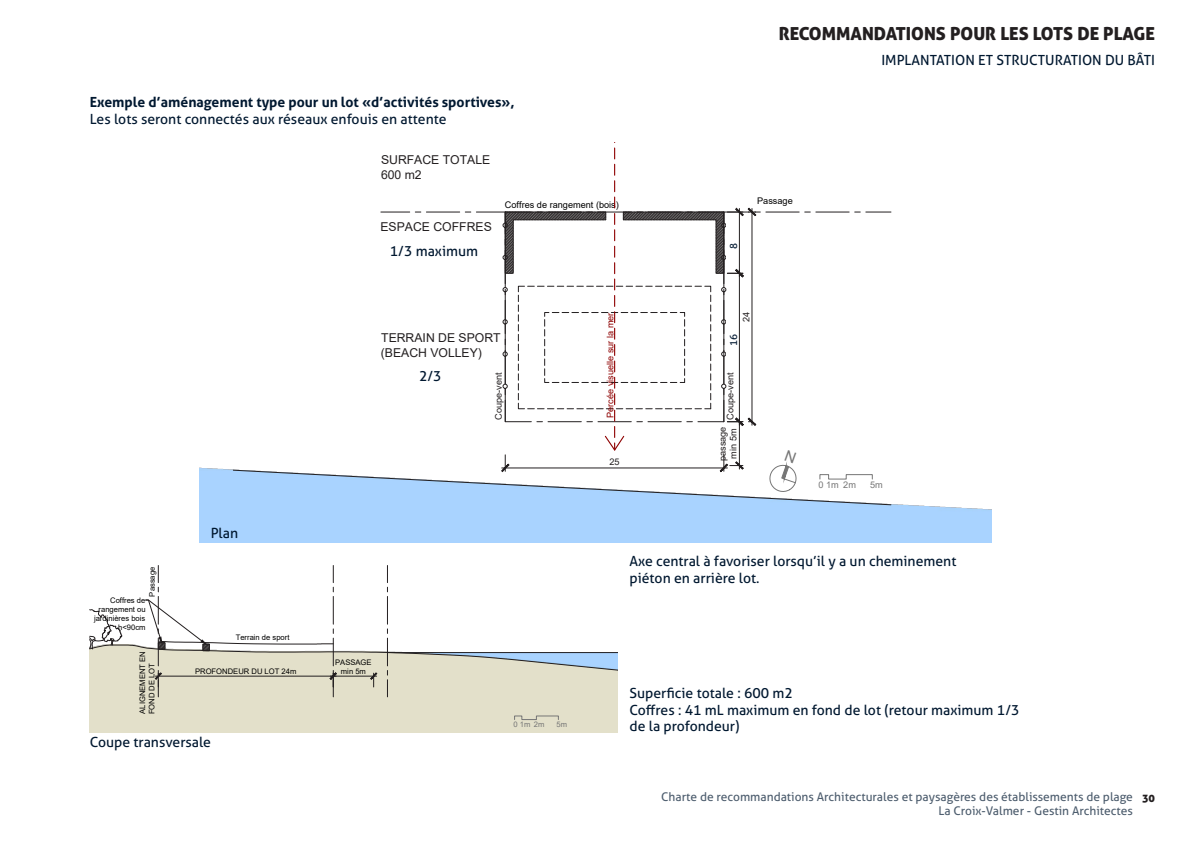
<style>
.page{position:relative;width:1191px;height:842px;background:#fff}
.page>*{position:absolute;margin:0;border:0;box-sizing:border-box;transform-origin:0 0}
.Pagination_sommaire{font:18px "Aller Display";color:#231f20}
.Titre_de_page{font:14px/16.8px "Aller";color:#001830}
.Titre_de_page-2{font:700 14px "Aller";color:#001830}
.t1{font:12.2px/14.8px "Arial";color:#231f20}
.t2{font:12px/14.4px "Aller";color:#001830}
.Titre_de_page-3{font:10px "Aller";color:#001830}
.t3{font:9.2px/10.9px "Arial";color:#231f20}
.t4{font:9.2px "Arial";color:#000}
.t5{font:9.2px "Arial";color:#8e0000}
.t6{font:9.2px "Arial";color:#767676}
.t7{font:7.6px/9.1px "Arial";color:#000;text-align:center}
.t8{font:7.6px "Arial";color:#767676}
</style>
<div class="page">
<svg style="left:514px;top:716px;width:44px;height:4px"></svg>
<svg style="left:89px;top:565px;width:528px;height:132px"></svg>
<svg style="left:614px;top:142px;width:1px;height:33px"></svg>
<svg style="left:233px;top:181px;width:658px;height:324px"></svg>
<p class="Pagination_sommaire" style="left:778px;top:22px;width:378px">RECOMMANDATIONS POUR LES LOTS DE PLAGE</p>
<p class="Titre_de_page-2" style="left:90px;top:93px;width:426px">Exemple d’aménagement type pour un lot «d’activités sportives»,</p>
<p class="Titre_de_page" style="left:90px;top:110px;width:358px">Les lots seront connectés aux réseaux enfouis en attente</p>
<p class="t1" style="left:381px;top:153px;width:111px">SURFACE TOTALE<br>600 m2</p>
<p class="t1" style="left:380px;top:219px;width:113px">ESPACE COFFRES</p>
<p class="Titre_de_page" style="left:390px;top:243px;width:90px">1/3 maximum</p>
<p class="t4" style="left:505px;top:199px;width:116px">Coffres de rangement (bois)</p>
<p class="t3" style="left:728px;top:245px;width:7px;rotate:-90deg">7</p>
<p class="Titre_de_page-3" style="left:727px;top:249px;width:7px;rotate:-90deg">8</p>
<p class="t4" style="left:757px;top:194px;width:37px">Passage</p>
<p class="t3" style="left:740px;top:322px;width:12px;rotate:-90deg">24</p>
<p class="t5" style="left:604px;top:418px;width:107px;rotate:-90deg">Percée visuelle sur la mer</p>
<p class="t1" style="left:381px;top:331px;width:121px">TERRAIN DE SPORT (BEACH VOLLEY)</p>
<p class="Titre_de_page-3" style="left:727px;top:346px;width:13px;rotate:-90deg">16</p>
<p class="t4" style="left:727px;top:353px;width:12px;rotate:-90deg">17</p>
<p class="Titre_de_page" style="left:419px;top:368px;width:24px">2/3</p>
<p class="t3" style="left:493px;top:420px;width:49px;rotate:-90deg">Coupe-vent</p>
<p class="t3" style="left:724px;top:420px;width:49px;rotate:-90deg">Coupe-vent</p>
<p class="t3" style="left:609px;top:456px;width:12px">25</p>
<p class="t3" style="left:717px;top:461px;width:36px;rotate:-90deg">passage min 5m</p>
<p class="Titre_de_page" style="left:211px;top:524px;width:29px">Plan</p>
<p class="Titre_de_page" style="left:881px;top:52px;width:275px">IMPLANTATION ET STRUCTURATION DU BÂTI</p>
<p class="t6" style="left:818px;top:479px;width:39px">0 1m 2m</p>
<p class="t6" style="left:870px;top:479px;width:14px">5m</p>
<p class="t7" style="left:148px;top:596px;width:31px;rotate:-90deg">Passage</p>
<p class="t7" style="left:94px;top:595px;width:53px;text-align:right">Coffres de rangement ou jardinières bois h&lt;90cm</p>
<p class="t7" style="left:138px;top:714px;width:64px;text-align:left;rotate:-90deg">ALIGNEMENT EN<br>FOND DE LOT</p>
<p class="t7" style="left:236px;top:632px;width:55px">Terrain de sport</p>
<p class="t7" style="left:195px;top:666px;width:103px">PROFONDEUR DU LOT 24m</p>
<p class="t7" style="left:335px;top:657px;width:38px">PASSAGE min 5m</p>
<p class="Titre_de_page" style="left:90px;top:734px;width:123px">Coupe transversale</p>
<p class="t8" style="left:513px;top:719px;width:33px">0 1m 2m</p>
<p class="t8" style="left:556px;top:719px;width:12px">5m</p>
<p class="Titre_de_page" style="left:629px;top:553px;width:328px">Axe central à favoriser lorsqu’il y a un cheminement piéton en arrière lot.</p>
<p class="Titre_de_page" style="left:629px;top:684px;width:165px">Superficie totale : 600 m2</p>
<p class="Titre_de_page" style="left:629px;top:701px;width:391px">Coffres : 41 mL maximum en fond de lot (retour maximum 1/3 de la profondeur)</p>
<p class="t2" style="left:938px;top:789px;width:218px;text-indent:-277px">Charte de recommandations Architecturales et paysagères des établissements de plage <sub>30<br></sub>La Croix-Valmer - Gestin Architectes</p>
</div>
